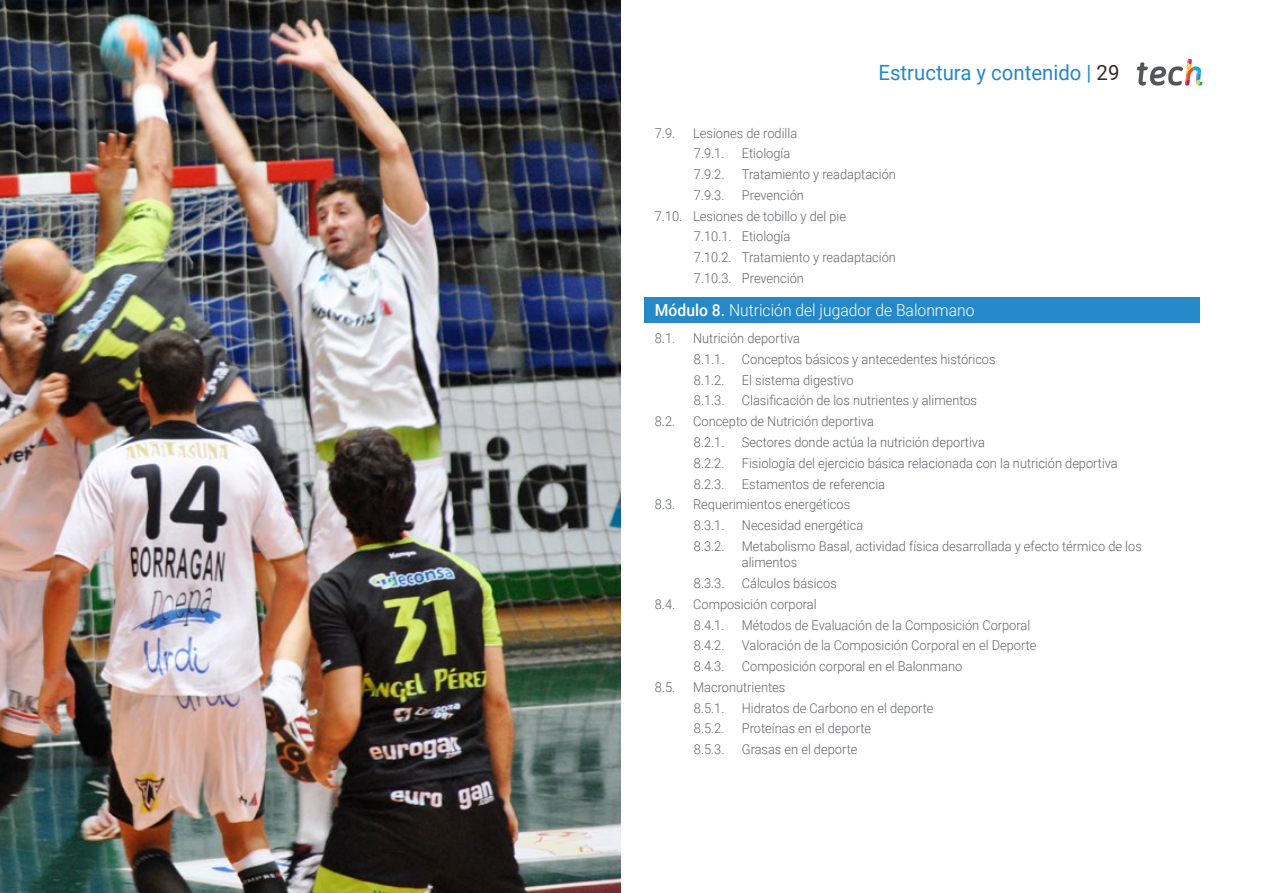
<style>
.page{position:relative;width:1263px;height:893px;background:#fff}
.page>*{position:absolute;margin:0;border:0;box-sizing:border-box;transform-origin:0 0}
.t1{font:21px "Roboto";color:#2488c9}
.t2{font:300 16.5px "Roboto";color:#fff;scale:.95 1}
.t3{font:300 13.5px/20.7px "Roboto";color:#61646a;scale:.95 1}
.s1{color:#312e20}
.s2{font-weight:500}
</style>
<div class="page">
<img style="left:0;top:0;width:621px;height:893px">
<div style="left:644px;top:297px;width:555px;height:25px;background:#2488c9"></div>
<svg style="left:1137px;top:59px;width:65px;height:27px"></svg>
<p class="t3" style="left:655px;top:122px;width:23px">7.9.</p>
<p class="t3" style="left:693px;top:122px;width:111px">Lesiones de rodilla<br>7.9.1.</p>
<p class="t3" style="left:742px;top:143px;width:52px">Etiología</p>
<h1 class="t1" style="left:878px;top:57px;width:242px">Estructura y contenido | <span class="s1">29</span></h1>
<p class="t3" style="left:694px;top:164px;width:34px">7.9.2.</p>
<p class="t3" style="left:742px;top:164px;width:164px">Tratamiento y readaptación</p>
<p class="t3" style="left:694px;top:184px;width:34px">7.9.3.</p>
<p class="t3" style="left:742px;top:184px;width:67px">Prevención</p>
<p class="t3" style="left:655px;top:205px;width:203px">7.10. Lesiones de tobillo y del pie</p>
<p class="t3" style="left:694px;top:226px;width:103px">7.10.1. Etiología</p>
<p class="t3" style="left:694px;top:247px;width:214px">7.10.2. Tratamiento y readaptación</p>
<p class="t3" style="left:694px;top:267px;width:117px">7.10.3. Prevención</p>
<p class="t2" style="left:655px;top:299px;width:338px"><span class="s2">Módulo 8.</span> Nutrición del jugador de Balonmano</p>
<p class="t3" style="left:655px;top:328px;width:23px">8.1.</p>
<p class="t3" style="left:693px;top:328px;width:114px">Nutrición deportiva<br>8.1.1.</p>
<p class="t3" style="left:742px;top:348px;width:269px">Conceptos básicos y antecedentes históricos</p>
<p class="t3" style="left:694px;top:369px;width:34px">8.1.2.</p>
<p class="t3" style="left:742px;top:369px;width:119px">El sistema digestivo</p>
<p class="t3" style="left:694px;top:390px;width:34px">8.1.3.</p>
<p class="t3" style="left:742px;top:390px;width:249px">Clasificación de los nutrientes y alimentos</p>
<p class="t3" style="left:655px;top:411px;width:23px">8.2.</p>
<p class="t3" style="left:693px;top:411px;width:192px">Concepto de Nutrición deportiva<br>8.2.1.</p>
<p class="t3" style="left:742px;top:431px;width:257px">Sectores donde actúa la nutrición deportiva</p>
<p class="t3" style="left:694px;top:452px;width:34px">8.2.2.</p>
<p class="t3" style="left:742px;top:452px;width:397px">Fisiología del ejercicio básica relacionada con la nutrición deportiva</p>
<p class="t3" style="left:694px;top:473px;width:34px">8.2.3.</p>
<p class="t3" style="left:742px;top:473px;width:152px">Estamentos de referencia</p>
<p class="t3" style="left:655px;top:494px;width:23px">8.3.</p>
<p class="t3" style="left:693px;top:494px;width:167px">Requerimientos energéticos<br>8.3.1.</p>
<p class="t3" style="left:742px;top:514px;width:129px">Necesidad energética</p>
<p class="t3" style="left:694px;top:535px;width:34px">8.3.2.</p>
<p class="t3" style="left:742px;top:537px;width:422px;line-height:16.5px">Metabolismo Basal, actividad física desarrollada y efecto térmico de los alimentos</p>
<p class="t3" style="left:694px;top:572px;width:34px">8.3.3.</p>
<p class="t3" style="left:742px;top:572px;width:102px">Cálculos básicos</p>
<p class="t3" style="left:655px;top:593px;width:23px">8.4.</p>
<p class="t3" style="left:693px;top:593px;width:132px">Composición corporal<br>8.4.1.</p>
<p class="t3" style="left:742px;top:614px;width:305px">Métodos de Evaluación de la Composición Corporal</p>
<p class="t3" style="left:694px;top:635px;width:34px">8.4.2.</p>
<p class="t3" style="left:742px;top:635px;width:312px">Valoración de la Composición Corporal en el Deporte</p>
<p class="t3" style="left:694px;top:655px;width:34px">8.4.3.</p>
<p class="t3" style="left:742px;top:655px;width:233px">Composición corporal en el Balonmano</p>
<p class="t3" style="left:655px;top:676px;width:23px">8.5.</p>
<p class="t3" style="left:693px;top:676px;width:99px">Macronutrientes<br>8.5.1.</p>
<p class="t3" style="left:742px;top:697px;width:203px">Hidratos de Carbono en el deporte</p>
<p class="t3" style="left:694px;top:718px;width:34px">8.5.2.</p>
<p class="t3" style="left:742px;top:718px;width:138px">Proteínas en el deporte</p>
<p class="t3" style="left:694px;top:738px;width:34px">8.5.3.</p>
<p class="t3" style="left:742px;top:738px;width:123px">Grasas en el deporte</p>
</div>
